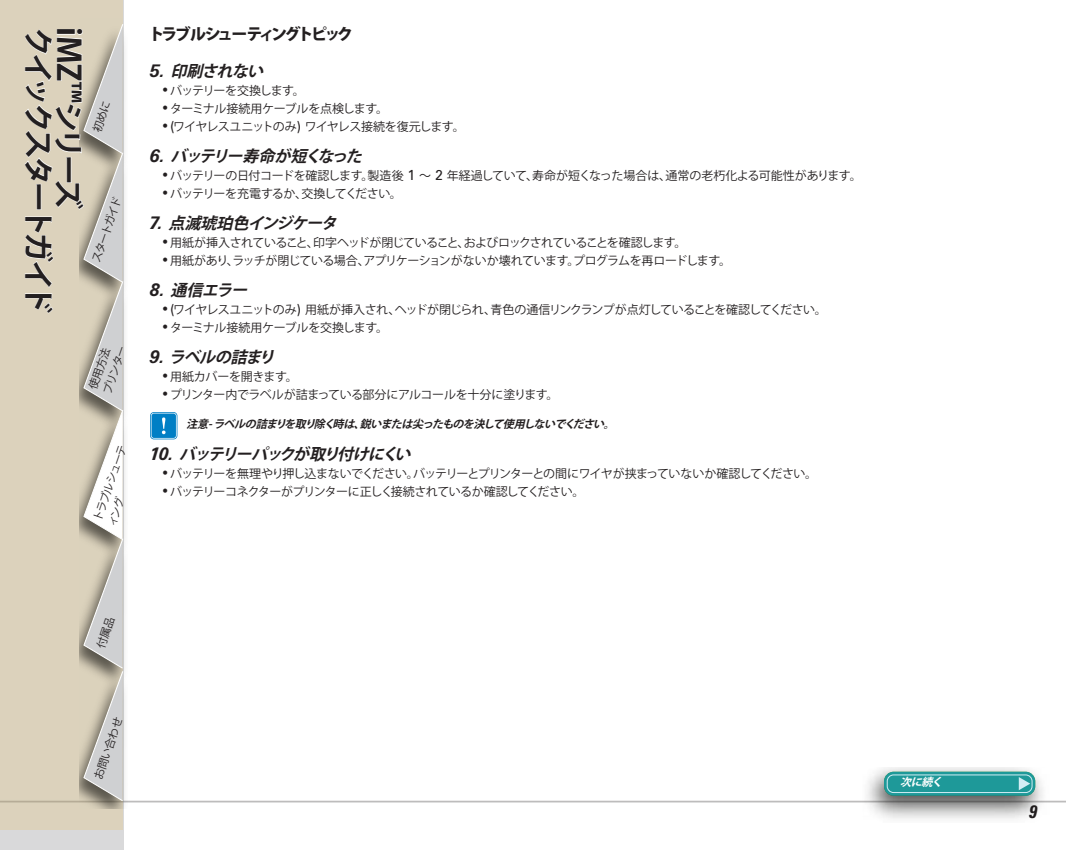
<style>
.page{position:relative;width:1066px;height:850px;background:#fff}
.page>*{position:absolute;margin:0;border:0;box-sizing:border-box;transform-origin:0 0}
.t1{font:700 31.9px "Koz Go Pro";color:#231f20}
.t2{font:700 30px "Koz Go Pro";letter-spacing:-.14em;color:#231f20}
.t3{font:italic 700 condensed 18px "Zurich BT";color:#231f20}
.t4{font:italic 700 16px "Koz Go Pro";color:#231f20}
.t5{font:800 16px "Koz Go Pro";letter-spacing:-.16em;color:#231f20}
.t6{font:12px "Koz Go Pro";letter-spacing:-.05em;color:#231f20}
.t7{font:12px "Koz Go Pro";letter-spacing:-.07em;color:#231f20}
.t8{font:12px "Koz Go Pro";letter-spacing:-.02em;color:#231f20}
.t9{font:italic 700 11px "Koz Go Pro";color:#231f20}
.t10{font:11px/15px "Koz Go Pro";color:#231f20}
.t11{font:italic 700 11px "Koz Go Pro";color:#fff}
.s1{font-size:30px}
.s2{font-family:"Zurich BT";font-size:18px}
.s3{font-family:"Zurich BT";font-size:14px}
</style>
<div class="page">
<div style="left:0;top:0;width:123px;height:850px;background:#d9d9da"></div>
<div style="left:0;top:0;width:123px;height:829px;background:#dcd2bc"></div>
<hr style="left:0;top:800px;width:1066px;height:2px;background:#231f20">
<svg style="left:150px;top:412px;width:27px;height:27px"></svg>
<svg style="left:151px;top:413px;width:26px;height:25px"></svg>
<div style="left:151px;top:413px;width:25px;height:25px;background:#007fc5;border-radius:2px"></div>
<svg style="left:162px;top:417px;width:3px;height:17px"></svg>
<img style="left:862px;top:767px;width:190px;height:52px">
<div style="left:884px;top:771px;width:151px;height:24px;background:#1e9999;border-radius:10px"></div>
<div style="left:886px;top:774px;width:146px;height:19px;border:1px solid #d2edf4;border-radius:6px"></div>
<svg style="left:1018px;top:777px;width:12px;height:13px"></svg>
<img style="left:123px;top:18px;width:2px;height:129px">
<img style="left:124px;top:147px;width:1px;height:128px">
<img style="left:124px;top:275px;width:1px;height:129px">
<img style="left:124px;top:404px;width:1px;height:128px">
<img style="left:124px;top:532px;width:1px;height:133px">
<img style="left:123px;top:665px;width:4px;height:143px">
<svg style="left:24px;top:23px;width:100px;height:779px"></svg>
<h1 class="t1" style="left:89px;top:27px;width:183px;rotate:90deg">iMZ™<span class="s1">シリーズ</span></h1>
<h2 class="t2" style="left:57px;top:27px;width:288px;rotate:90deg">クイックスタートガイド</h2>
<p class="t10" style="left:89px;top:259px;width:70px;rotate:-71deg">スタートガイド</p>
<p class="t10" style="left:86px;top:387px;width:52px;rotate:-71deg">使用方法プリンター</p>
<p class="t10" style="left:90px;top:518px;width:82px;rotate:-71deg">トラブルシューティング</p>
<h3 class="t5" style="left:148px;top:24px;width:206px">トラブルシューティングトピック</h3>
<h3 class="t4" style="left:150px;top:61px;width:120px"><span class="s2">5 .</span> 印刷されない</h3>
<p class="t7" style="left:161px;top:83px;width:145px"><span class="s3">•</span> バッテリーを交換します。</p>
<p class="t6" style="left:161px;top:101px;width:228px"><span class="s3">•</span> ターミナル接続用ケーブルを点検します。</p>
<p class="t6" style="left:161px;top:118px;width:305px"><span class="s3">• (</span>ワイヤレスユニットのみ<span class="s3">)</span> ワイヤレス接続を復元します。</p>
<h3 class="t4" style="left:150px;top:146px;width:218px"><span class="s2">6 .</span> バッテリー寿命が短くなった</h3>
<p class="t6" style="left:161px;top:168px;width:702px"><span class="s3">•</span> バッテリーの日付コードを確認します。製造後 <span class="s3">1</span> ～ <span class="s3">2</span> 年経過していて、寿命が短くなった場合は、通常の老朽化よる可能性があります。</p>
<p class="t6" style="left:161px;top:186px;width:242px"><span class="s3">•</span> バッテリーを充電するか、交換してください。</p>
<h3 class="t4" style="left:150px;top:213px;width:194px"><span class="s2">7 .</span> 点滅琥珀色インジケータ</h3>
<p class="t6" style="left:161px;top:235px;width:527px"><span class="s3">•</span> 用紙が挿入されていること、印字ヘッドが閉じていること、およびロックされていることを確認します。</p>
<p class="t6" style="left:161px;top:253px;width:571px"><span class="s3">•</span> 用紙があり、ラッチが閉じている場合、アプリケーションがないか壊れています。プログラムを再ロードします。</p>
<h3 class="t4" style="left:150px;top:280px;width:104px"><span class="s2">8 .</span> 通信エラー</h3>
<p class="t6" style="left:161px;top:302px;width:667px"><span class="s3">• (</span>ワイヤレスユニットのみ<span class="s3">)</span> 用紙が挿入され、ヘッドが閉じられ、青色の通信リンクランプが点灯していることを確認してください。</p>
<p class="t6" style="left:161px;top:320px;width:228px"><span class="s3">•</span> ターミナル接続用ケーブルを交換します。</p>
<h3 class="t4" style="left:150px;top:347px;width:131px"><span class="s2">9 .</span> ラベルの詰まり</h3>
<p class="t8" style="left:161px;top:369px;width:138px"><span class="s3">•</span> 用紙カバーを開きます。</p>
<p class="t6" style="left:161px;top:387px;width:399px"><span class="s3">•</span> プリンター内でラベルが詰まっている部分にアルコールを十分に塗ります。</p>
<p class="t9" style="left:186px;top:417px;width:434px">注意-ラベルの詰まりを取り除く時は、鋭いまたは尖ったものを決して使用しないでください。</p>
<h3 class="t4" style="left:150px;top:443px;width:267px"><span class="s2">1 0 .</span> バッテリーパックが取り付けにくい</h3>
<p class="t6" style="left:161px;top:466px;width:657px"><span class="s3">•</span> バッテリーを無理やり押し込まないでください。バッテリーとプリンターとの間にワイヤが挟まっていないか確認してください。</p>
<p class="t6" style="left:161px;top:483px;width:425px"><span class="s3">•</span> バッテリーコネクターがプリンターに正しく接続されているか確認してください。</p>
<p class="t10" style="left:91px;top:776px;width:66px;rotate:-71deg">お問い合わせ</p>
<p class="t11" style="left:900px;top:775px;width:47px">次に続く</p>
<h3 class="t3" style="left:1029px;top:800px;width:10px">9</h3>
</div>
